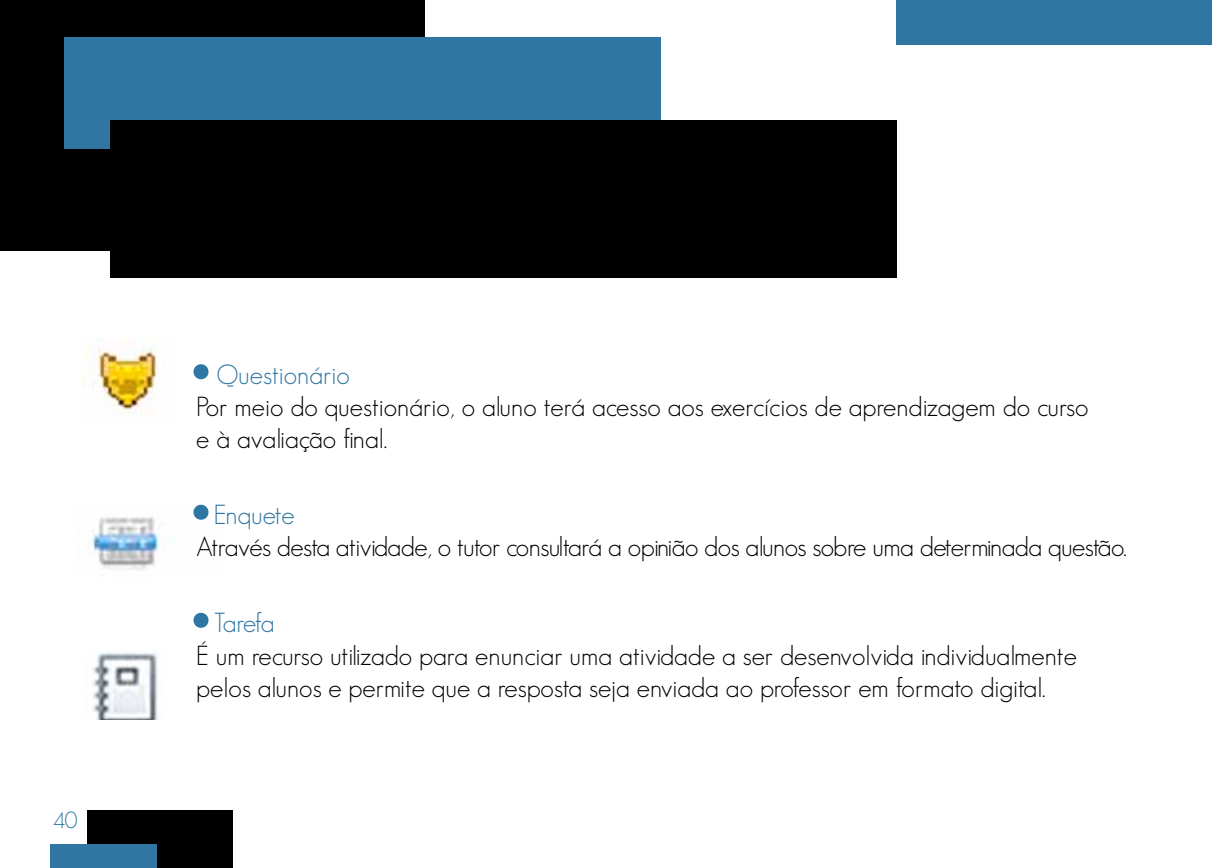
<style>
.page{position:relative;width:1212px;height:868px;background:#fff}
.page>*{position:absolute;margin:0;border:0;box-sizing:border-box;transform-origin:0 0}
.t1{font:300 27px/32.4px "Geosans";color:#000}
.t2{font:300 27px/32.4px "Geosans";letter-spacing:-.02em;color:#000}
.t3{font:300 22.5px "Geosans";color:#2f76a2}
.s1{font-size:36px;color:#2f76a2}
.s2{color:#2f76a2}
</style>
<div class="page">
<div style="left:87px;top:810px;width:146px;height:57px;background:#000"></div>
<div style="left:50px;top:844px;width:107px;height:23px;background:#2f76a2"></div>
<img style="left:82px;top:338px;width:75px;height:76px">
<img style="left:87px;top:517px;width:77px;height:53px">
<img style="left:92px;top:652px;width:66px;height:67px">
<div style="left:0;top:0;width:424px;height:250px;background:#000"></div>
<div style="left:64px;top:37px;width:596px;height:112px;background:#2f76a2"></div>
<div style="left:896px;top:0;width:316px;height:45px;background:#2f76a2"></div>
<div style="left:110px;top:120px;width:786px;height:157px;background:#000"></div>
<svg style="left:193px;top:364px;width:16px;height:16px"></svg>
<svg style="left:193px;top:504px;width:16px;height:16px"></svg>
<svg style="left:193px;top:612px;width:16px;height:16px"></svg>
<p class="t3" style="left:53px;top:807px;width:26px">40</p>
<p class="t1" style="left:196px;top:358px;width:894px"><span class="s1">•</span> <span class="s2">Questionário<br></span>Por meio do questionário, o aluno terá acesso aos exercícios de aprendizagem do curso e à avaliação final.</p>
<p class="t2" style="left:196px;top:498px;width:932px"><span class="s1">•</span> <span class="s2">Enquete<br></span>Através desta atividade, o tutor consultará a opinião dos alunos sobre uma determinada questão.</p>
<p class="t1" style="left:196px;top:606px;width:882px"><span class="s1">•</span> <span class="s2">Tarefa<br></span>É um recurso utilizado para enunciar uma atividade a ser desenvolvida individualmente pelos alunos e permite que a resposta seja enviada ao professor em formato digital.</p>
</div>
